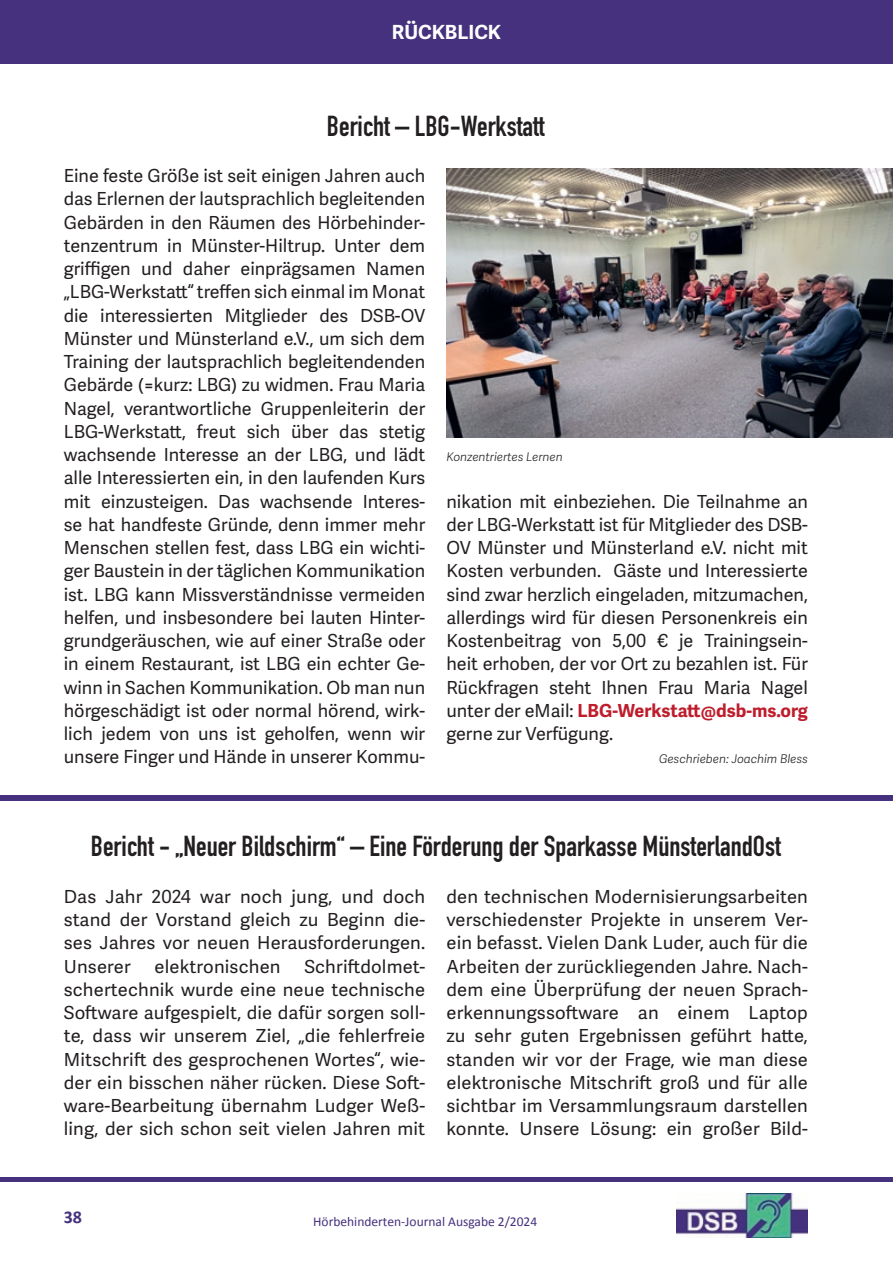
<style>
.page{position:relative;width:893px;height:1263px;background:#fff}
.page>*{position:absolute;margin:0;border:0;box-sizing:border-box;transform-origin:0 0}
.t1{font:700 28.5px "DIN Condensed";color:#231f20}
.t2{font:700 19.5px "Adelle Sans";color:#fff}
.t3{font:18px/23.2px "Adelle Sans";color:#231f20;text-align:justify}
.t4{font:700 18px "Calibri";color:#45317d}
.t5{font:13.5px "Calibri";color:#45317d}
.t6{font:italic 300 12px "Adelle Sans";color:#231f20}
.s1{font-weight:700;color:#be1d2c}
</style>
<div class="page">
<img style="left:676px;top:1193px;width:132px;height:44px">
<div style="left:0;top:1177px;width:893px;height:5px;background:#45317d"></div>
<div style="left:0;top:0;width:893px;height:64px;background:#45317d"></div>
<img style="left:446px;top:168px;width:447px;height:270px">
<div style="left:0;top:796px;width:893px;height:5px;background:#45317d"></div>
<hr style="left:892px;top:122px;width:1px;height:293px;background:#ed0c8d">
<p class="t2" style="left:381px;top:18px;width:132px">ÜBERSCHRIFT</p>
<p class="t2" style="left:392px;top:18px;width:111px">RÜCKBLICK</p>
<p class="t1" style="left:327px;top:106px;width:219px">Bericht – LBG-Werkstatt</p>
<p class="t3" style="left:64px;top:163px;width:363px">Eine feste Größe ist seit einigen Jahren auch das Erlernen der lautsprachlich begleitenden Gebärden in den Räumen des Hörbehinder&shy;tenzentrum in Münster-Hiltrup. Unter dem griffigen und daher einprägsamen Namen „LBG-Werkstatt“ treffen sich einmal im Monat die interessierten Mitglieder des DSB-OV Münster und Münsterland e.V., um sich dem Training der lautsprachlich begleitendenden Gebärde (=kurz: LBG) zu widmen. Frau Maria Nagel, verantwortliche Gruppenleiterin der LBG-Werkstatt, freut sich über das stetig wachsende Interesse an der LBG, und lädt alle Interessierten ein, in den laufenden Kurs mit einzusteigen. Das wachsende Interes&shy;se hat handfeste Gründe, denn immer mehr Menschen stellen fest, dass LBG ein wichti&shy;ger Baustein in der täglichen Kommunikation ist. LBG kann Missverständnisse vermeiden helfen, und insbesondere bei lauten Hinter&shy;grundgeräuschen, wie auf einer Straße oder in einem Restaurant, ist LBG ein echter Ge&shy;winn in Sachen Kommunikation. Ob man nun hörgeschädigt ist oder normal hörend, wirk&shy;lich jedem von uns ist geholfen, wenn wir unsere Finger und Hände in unserer Kommu-</p>
<p class="t6" style="left:446px;top:448px;width:118px">Konzentriertes Lernen</p>
<p class="t3" style="left:446px;top:489px;width:363px">nikation mit einbeziehen. Die Teilnahme an der LBG-Werkstatt ist für Mitglieder des DSB-OV Münster und Münsterland e.V. nicht mit Kosten verbunden. Gäste und Interessierte sind zwar herzlich eingeladen, mitzumachen, allerdings wird für diesen Personenkreis ein Kostenbeitrag von 5,00 € je Trainingsein&shy;heit erhoben, der vor Ort zu bezahlen ist. Für Rückfragen steht Ihnen Frau Maria Nagel unter der eMail: <span class="s1">LBG-Werkstatt@dsb-ms.org </span>gerne zur Verfügung.</p>
<p class="t6" style="left:659px;top:750px;width:150px">Geschrieben: Joachim Bless</p>
<p class="t1" style="left:91px;top:827px;width:691px">Bericht - „Neuer Bildschirm“ – Eine Förderung der Sparkasse MünsterlandOst</p>
<p class="t3" style="left:64px;top:884px;width:363px">Das Jahr 2024 war noch jung, und doch stand der Vorstand gleich zu Beginn die&shy;ses Jahres vor neuen Herausforderungen.<br>Unserer</p>
<p class="t3" style="left:446px;top:884px;width:363px">den technischen Modernisierungsarbeiten verschiedenster Projekte in unserem Ver&shy;ein befasst. Vielen Dank Luder, auch für die Arbeiten der zurückliegenden Jahre. Nach&shy;dem eine Überprüfung der neuen Sprach&shy;erkennungssoftware an einem Laptop zu sehr guten Ergebnissen geführt hatte, standen wir vor der Frage, wie man diese elektronische Mitschrift groß und für alle sichtbar im Versammlungsraum darstellen konnte. Unsere Lösung: ein großer Bild-</p>
<p class="t3" style="left:64px;top:954px;width:363px;text-indent:241px">Schriftdolmet&shy;schertechnik wurde eine neue technische Software aufgespielt, die dafür sorgen soll&shy;te, dass wir unserem Ziel, „die fehlerfreie Mitschrift des gesprochenen Wortes“, wie&shy;der ein bisschen näher rücken. Diese Soft&shy;ware-Bearbeitung übernahm Ludger Weß&shy;ling, der sich schon seit vielen Jahren mit</p>
<p class="t3" style="left:155px;top:954px;width:128px">elektronischen</p>
<p class="t4" style="left:64px;top:1205px;width:20px">38</p>
<p class="t5" style="left:313px;top:1213px;width:226px">Hörbehinderten-Journal Ausgabe 2/2024</p>
</div>
